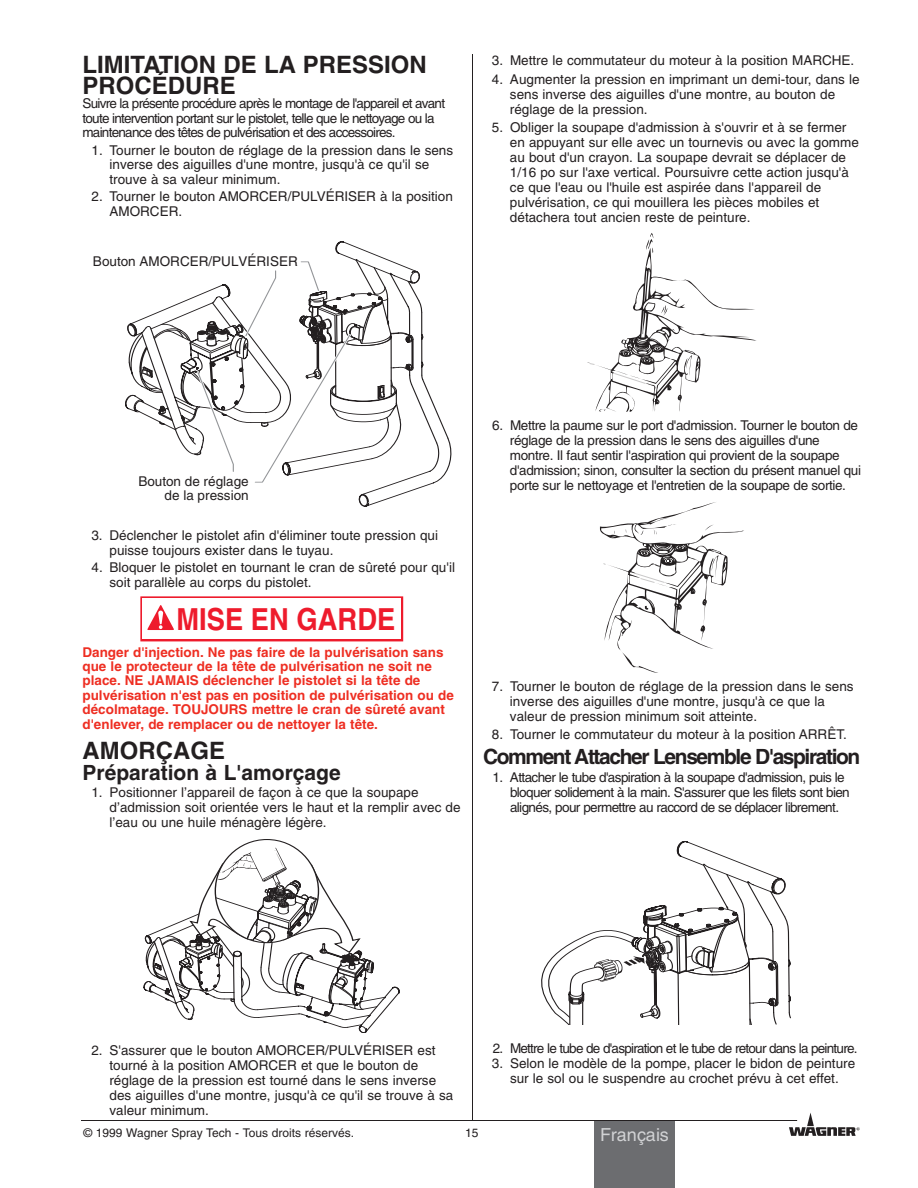
<style>
.page{position:relative;width:918px;height:1188px;background:#fff}
.page>*{position:absolute;margin:0;border:0;box-sizing:border-box;transform-origin:0 0}
.t1{font:700 30.45px "Helvetica";color:#ee1b2c;scale:.9 1}
.t2{font:700 24px/21px "Helvetica";color:#231f20}
.t3{font:700 21px "Helvetica";letter-spacing:-.065em;color:#231f20}
.t4{font:700 21px "Helvetica";color:#231f20}
.t5{font:18px "Helvetica";color:#d1d2d4}
.t6{font:13.5px/15px "Helvetica";color:#231f20}
.t7{font:700 13.5px/14.4px "Helvetica";color:#ee2e22}
.t8{font:13.5px/15px "Helvetica";letter-spacing:-.03em;color:#231f20}
.t9{font:13.5px/14.4px "Helvetica";letter-spacing:-.055em;color:#231f20}
.t10{font:13.5px/15px "Helvetica";letter-spacing:-.045em;color:#231f20}
.t11{font:12px "Helvetica";color:#231f20}
.t12{font:700 2.7px "Helvetica";color:#231f20}
</style>
<div class="page">
<div style="left:594px;top:1120px;width:81px;height:68px;background:#6c6d70"></div>
<svg style="left:144px;top:840px;width:255px;height:193px"></svg>
<svg style="left:140px;top:596px;width:263px;height:45px"></svg>
<svg style="left:125px;top:241px;width:324px;height:266px"></svg>
<svg style="left:541px;top:841px;width:250px;height:183px"></svg>
<svg style="left:600px;top:502px;width:144px;height:171px"></svg>
<svg style="left:587px;top:233px;width:169px;height:179px"></svg>
<hr style="left:81px;top:1120px;width:716px;height:1px;background:#231f20">
<hr style="left:472px;top:54px;width:1px;height:1066px;background:#231f20">
<svg style="left:789px;top:1112px;width:70px;height:24px"></svg>
<h2 class="t2" style="left:82px;top:56px;width:346px">LIMITATION DE LA PRESSION<br>PROCÉDURE</h2>
<p class="t9" style="left:82px;top:98px;width:364px">Suivre la présente procédure après le montage de l'appareil et avant toute intervention portant sur le pistolet, telle que le nettoyage ou la maintenance des têtes de pulvérisation et des accessoires.</p>
<p class="t6" style="left:110px;top:144px;width:345px;line-height:14.4px;text-indent:-18px">1. Tourner le bouton de réglage de la pression dans le sens inverse des aiguilles d'une montre, jusqu'à ce qu'il se trouve à sa valeur minimum.</p>
<p class="t6" style="left:110px;top:191px;width:345px;line-height:14.4px;text-indent:-18px">2. Tourner le bouton AMORCER/PULVÉRISER à la position<br>AMORCER.</p>
<p class="t6" style="left:93px;top:255px;width:206px">Bouton AMORCER/PULVÉRISER</p>
<p class="t6" style="left:492px;top:54px;width:364px">3. Mettre le commutateur du moteur à la position MARCHE.</p>
<p class="t6" style="left:510px;top:73px;width:351px;text-indent:-18px">4. Augmenter la pression en imprimant un demi-tour, dans le sens inverse des aiguilles d'une montre, au bouton de réglage de la pression.</p>
<p class="t6" style="left:510px;top:121px;width:350px;text-indent:-18px">5. Obliger la soupape d'admission à s'ouvrir et à se fermer en appuyant sur elle avec un tournevis ou avec la gomme au bout d'un crayon. La soupape devrait se déplacer de 1/16 po sur l'axe vertical. Poursuivre cette action jusqu'à ce que l'eau ou l'huile est aspirée dans l'appareil de pulvérisation, ce qui mouillera les pièces mobiles et détachera tout ancien reste de peinture.</p>
<p class="t6" style="left:138px;top:476px;width:112px;line-height:13.5px;text-align:right">Bouton de réglage de la pression</p>
<p class="t6" style="left:110px;top:530px;width:330px;line-height:14.4px;text-indent:-18px">3. Déclencher le pistolet afin d'éliminer toute pression qui puisse toujours exister dans le tuyau.</p>
<p class="t6" style="left:110px;top:562px;width:347px;line-height:14.4px;text-indent:-18px">4. Bloquer le pistolet en tournant le cran de sûreté pour qu'il soit parallèle au corps du pistolet.</p>
<h1 class="t1" style="left:176px;top:607px;width:245px">MISE EN GARDE</h1>
<p class="t7" style="left:82px;top:646px;width:373px">Danger d'injection. Ne pas faire de la pulvérisation sans que le protecteur de la tête de pulvérisation ne soit ne place. NE JAMAIS déclencher le pistolet si la tête de pulvérisation n'est pas en position de pulvérisation ou de décolmatage. TOUJOURS mettre le cran de sûreté avant d'enlever, de remplacer ou de nettoyer la tête.</p>
<h2 class="t2" style="left:82px;top:742px;width:144px">AMORÇAGE</h2>
<h3 class="t4" style="left:82px;top:764px;width:260px">Préparation à L'amorçage</h3>
<p class="t6" style="left:109px;top:786px;width:353px;text-indent:-18px">1. Positionner l’appareil de façon à ce que la soupape d’admission soit orientée vers le haut et la remplir avec de l’eau ou une huile ménagère légère.</p>
<p class="t8" style="left:510px;top:419px;width:353px;text-indent:-18px">6. Mettre la paume sur le port d'admission. Tourner le bouton de réglage de la pression dans le sens des aiguilles d'une montre. Il faut sentir l'aspiration qui provient de la soupape d'admission; sinon, consulter la section du présent manuel qui porte sur le nettoyage et l'entretien de la soupape de sortie.</p>
<p class="t6" style="left:510px;top:680px;width:345px;text-indent:-18px">7. Tourner le bouton de réglage de la pression dans le sens inverse des aiguilles d'une montre, jusqu'à ce que la valeur de pression minimum soit atteinte.</p>
<p class="t6" style="left:492px;top:728px;width:356px">8. Tourner le commutateur du moteur à la position ARRÊT.</p>
<h3 class="t3" style="left:483px;top:748px;width:379px">Comment Attacher Lensemble D'aspiration</h3>
<p class="t10" style="left:510px;top:771px;width:341px;text-indent:-17px">1. Attacher le tube d'aspiration à la soupape d'admission, puis le bloquer solidement à la main. S'assurer que les filets sont bien alignés, pour permettre au raccord de se déplacer librement.</p>
<p class="t6" style="left:109px;top:1044px;width:345px;text-indent:-18px">2. S'assurer que le bouton AMORCER/PULVÉRISER est tourné à la position AMORCER et que le bouton de réglage de la pression est tourné dans le sens inverse des aiguilles d'une montre, jusqu'à ce qu'il se trouve à sa valeur minimum.</p>
<p class="t9" style="left:493px;top:1043px;width:366px">2. Mettre le tube de d'aspiration et le tube de retour dans la peinture.</p>
<p class="t6" style="left:492px;top:1057px;width:365px;text-align:center">3. Selon le modèle de la pompe, placer le bidon de peinture sur le sol ou le suspendre au crochet prévu à cet effet.</p>
<p class="t11" style="left:83px;top:1128px;width:272px">© 1999 Wagner Spray Tech - Tous droits réservés.</p>
<p class="t11" style="left:465px;top:1128px;width:15px">15</p>
<p class="t12" style="left:857px;top:1128px;width:3px">R</p>
<h3 class="t5" style="left:600px;top:1128px;width:70px">Français</h3>
</div>
